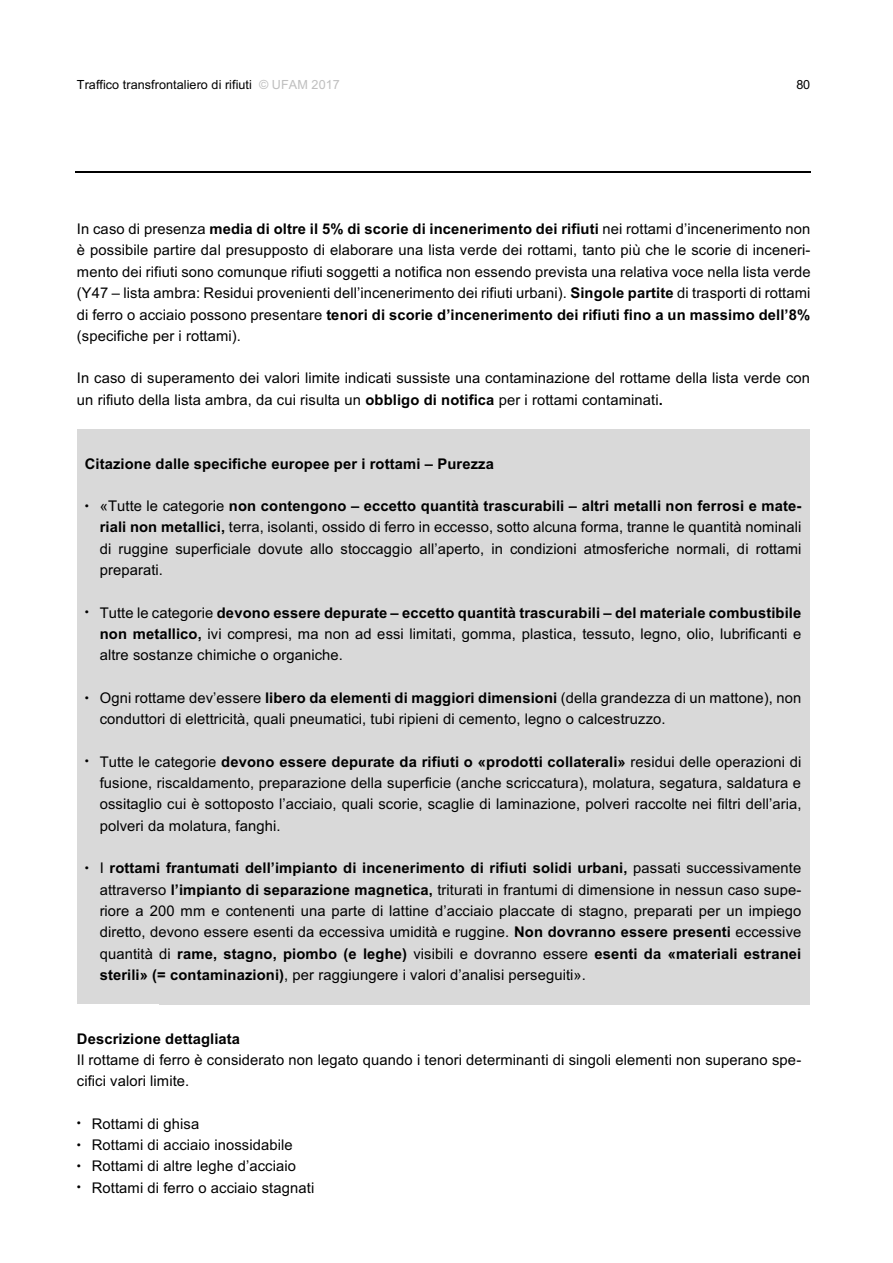
<style>
.page{position:relative;width:893px;height:1263px;background:#fff}
.page>*{position:absolute;margin:0;border:0;box-sizing:border-box;transform-origin:0 0}
.t1{font:14.7px/21.3px "Arial";letter-spacing:.01em;color:#000;text-align:justify}
.t2{font:700 14.7px "Arial";letter-spacing:.01em;color:#000}
.t3{font:12.6px "Arial";letter-spacing:.005em;color:#000}
.s1{color:#bfbfbf}
.s2{font-weight:700}
.s3{font-size:11.85px}
</style>
<div class="page">
<hr style="left:76px;top:171px;width:486px;height:1px;background:#000">
<hr style="left:562px;top:171px;width:248px;height:1px;background:#000">
<div style="left:77px;top:429px;width:732px;height:575px;background:#d9d9d9"></div>
<p class="t3" style="left:77px;top:76px;width:264px">Traffico transfrontaliero di rifiuti <span class="s1">© UFAM 2017</span></p>
<p class="t3" style="left:796px;top:76px;width:15px">80</p>
<p class="t1" style="left:77px;top:218px;width:735px">In caso di presenza <span class="s2">media di oltre il 5% di scorie di incenerimento dei rifiuti</span> nei rottami d’incenerimento non è possibile partire dal presupposto di elaborare una lista verde dei rottami, tanto più che le scorie di inceneri&shy;mento dei rifiuti sono comunque rifiuti soggetti a notifica non essendo prevista una relativa voce nella lista verde (Y47 – lista ambra: Residui provenienti dell’incenerimento dei rifiuti urbani). <span class="s2">Singole partite</span> di trasporti di rottami di ferro o acciaio possono presentare <span class="s2">tenori di scorie d’incenerimento dei rifiuti fino a un massimo dell’8% </span>(specifiche per i rottami).</p>
<p class="t1" style="left:77px;top:367px;width:735px">In caso di superamento dei valori limite indicati sussiste una contaminazione del rottame della lista verde con un rifiuto della lista ambra, da cui risulta un <span class="s2">obbligo di notifica</span> per i rottami contaminati<span class="s2">.</span></p>
<p class="t2" style="left:85px;top:453px;width:411px">Citazione dalle specifiche europee per i rottami – Purezza</p>
<p class="t1" style="left:100px;top:495px;width:703px;text-indent:-15px"><span class="s3">•</span> «Tutte le categorie <span class="s2">non contengono – eccetto quantità trascurabili – altri metalli non ferrosi e mate&shy;riali non metallici,</span> terra, isolanti, ossido di ferro in eccesso, sotto alcuna forma, tranne le quantità nominali di ruggine superficiale dovute allo stoccaggio all’aperto, in condizioni atmosferiche normali, di rottami preparati.</p>
<p class="t1" style="left:100px;top:602px;width:703px;text-indent:-15px"><span class="s3">•</span> Tutte le categorie <span class="s2">devono essere depurate – eccetto quantità trascurabili – del materiale combustibile non metallico,</span> ivi compresi, ma non ad essi limitati, gomma, plastica, tessuto, legno, olio, lubrificanti e altre sostanze chimiche o organiche.</p>
<p class="t1" style="left:100px;top:687px;width:703px;text-indent:-15px"><span class="s3">•</span> Ogni rottame dev’essere <span class="s2">libero da elementi di maggiori dimensioni</span> (della grandezza di un mattone), non conduttori di elettricità, quali pneumatici, tubi ripieni di cemento, legno o calcestruzzo.</p>
<p class="t1" style="left:100px;top:751px;width:703px;text-indent:-15px"><span class="s3">•</span> Tutte le categorie <span class="s2">devono essere depurate da rifiuti o «prodotti collaterali»</span> residui delle operazioni di fusione, riscaldamento, preparazione della superficie (anche scriccatura), molatura, segatura, saldatura e ossitaglio cui è sottoposto l’acciaio, quali scorie, scaglie di laminazione, polveri raccolte nei filtri dell’aria, polveri da molatura, fanghi.</p>
<p class="t1" style="left:100px;top:857px;width:703px;text-indent:-15px"><span class="s3">•</span> I <span class="s2">rottami frantumati dell’impianto di incenerimento di rifiuti solidi urbani,</span> passati successivamente attraverso <span class="s2">l’impianto di separazione magnetica,</span> triturati in frantumi di dimensione in nessun caso supe&shy;riore a 200 mm e contenenti una parte di lattine d’acciaio placcate di stagno, preparati per un impiego diretto, devono essere esenti da eccessiva umidità e ruggine. <span class="s2">Non dovranno essere presenti</span> eccessive quantità di <span class="s2">rame, stagno, piombo (e leghe)</span> visibili e dovranno essere <span class="s2">esenti da «materiali estranei sterili» (= contaminazioni)</span>, per raggiungere i valori d’analisi perseguiti».</p>
<p class="t1" style="left:77px;top:1027px;width:726px;text-align:left"><span class="s2">Descrizione dettagliata<br></span>Il rottame di ferro è considerato non legato quando i tenori determinanti di singoli elementi non superano spe&shy;cifici valori limite.</p>
<p class="t1" style="left:77px;top:1113px;width:124px"><span class="s3">•</span> Rottami di ghisa</p>
<p class="t1" style="left:77px;top:1134px;width:217px"><span class="s3">•</span> Rottami di acciaio inossidabile</p>
<p class="t1" style="left:77px;top:1155px;width:220px"><span class="s3">•</span> Rottami di altre leghe d’acciaio</p>
<p class="t1" style="left:77px;top:1177px;width:239px"><span class="s3">•</span> Rottami di ferro o acciaio stagnati</p>
</div>
